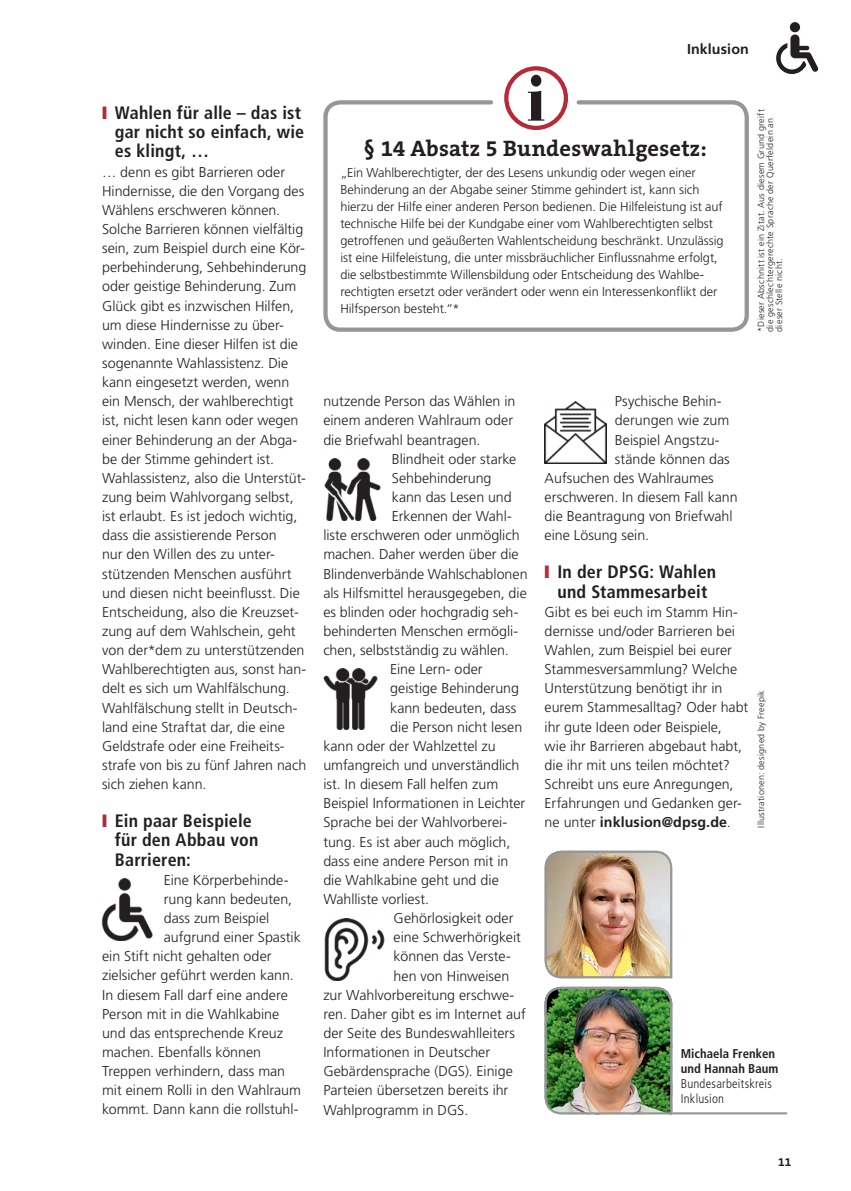
<style>
.page{position:relative;width:851px;height:1191px;background:#fff}
.page>*{position:absolute;margin:0;border:0;box-sizing:border-box;transform-origin:0 0}
.t1{font:700 22.5px "The Serif B W7";letter-spacing:.01em;color:#231f20}
.t2{font:700 condensed 18px/19.2px "Frutiger LT Std";letter-spacing:.01em;color:#231f20}
.t3{font:300 14.25px/19.2px "Frutiger LT Std";color:#231f20}
.t4{font:700 14.25px "Frutiger LT Std";letter-spacing:.005em;color:#231f20}
.t5{font:300 12.75px/17px "Frutiger LT Std";letter-spacing:-.005em;color:#231f20}
.t6{font:700 condensed 12.75px/15px "Frutiger LT Std";letter-spacing:.005em;color:#231f20}
.t7{font:700 12px "The Serif B W7";color:#231f20}
.t8{font:300 9px/9px "Frutiger LT Std";letter-spacing:.025em;color:#231f20}
.s1{color:#b82837}
.s2{font-weight:700}
.s3{font-weight:300}
</style>
<div class="page">
<img style="left:544px;top:986px;width:129px;height:129px">
<hr style="left:672px;top:1112px;width:115px;height:2px;background:#949698">
<svg style="left:789px;top:21px;width:11px;height:12px"></svg>
<div style="left:788px;top:21px;width:13px;height:13px;border:1px solid #fff;border-radius:50%"></div>
<svg style="left:776px;top:33px;width:43px;height:41px"></svg>
<img style="left:324px;top:459px;width:57px;height:61px">
<img style="left:324px;top:918px;width:61px;height:62px">
<img style="left:101px;top:878px;width:52px;height:62px">
<img style="left:323px;top:668px;width:55px;height:62px">
<div style="left:323px;top:100px;width:425px;height:232px;border:4px solid #949698;border-radius:15px"></div>
<svg style="left:506px;top:68px;width:60px;height:60px"></svg>
<div style="left:504px;top:66px;width:64px;height:64px;border:4px solid #b82837;border-radius:50%"></div>
<svg style="left:528px;top:75px;width:16px;height:46px"></svg>
<img style="left:544px;top:850px;width:129px;height:129px">
<hr style="left:0;top:994px;width:1px;height:120px;background:#2174bb">
<img style="left:544px;top:402px;width:62px;height:61px">
<p class="t4" style="left:687px;top:41px;width:63px">Inklusion</p>
<p class="t2" style="left:115px;top:103px;width:191px;text-indent:-13px"><span class="s1">❙</span> Wahlen für alle – das ist gar nicht so einfach, wie es klingt, …</p>
<p class="t3" style="left:102px;top:162px;width:206px">… denn es gibt Barrieren oder<br>Hindernisse, die den Vorgang des<br>Wählens erschweren können.<br>Solche Barrieren können vielfältig sein, zum Beispiel durch eine Kör&shy;perbehinderung, Sehbehinderung oder geistige Behinderung. Zum<br>Glück gibt es inzwischen Hilfen, um diese Hindernisse zu über&shy;winden. Eine dieser Hilfen ist die sogenannte Wahlassistenz. Die kann eingesetzt werden, wenn ein Mensch, der wahlberechtigt ist, nicht lesen kann oder wegen einer Behinderung an der Abga&shy;be der Stimme gehindert ist.<br>Wahlassistenz, also die Unterstüt&shy;zung beim Wahlvorgang selbst, ist erlaubt. Es ist jedoch wichtig, dass die assistierende Person<br>nur den Willen des zu unter&shy;stützenden Menschen ausführt und diesen nicht beeinflusst. Die<br>Entscheidung, also die Kreuzset&shy;zung auf dem Wahlschein, geht von der*dem zu unterstützenden<br>Wahlberechtigten aus, sonst han&shy;delt es sich um Wahlfälschung.<br>Wahlfälschung stellt in Deutsch&shy;land eine Straftat dar, die eine<br>Geldstrafe oder eine Freiheits&shy;strafe von bis zu fünf Jahren nach sich ziehen kann.</p>
<p class="t2" style="left:115px;top:811px;width:145px;text-indent:-13px"><span class="s1">❙</span> Ein paar Beispiele für den Abbau von<br>Barrieren:</p>
<p class="t3" style="left:164px;top:870px;width:126px">Eine Körperbehinde-</p>
<p class="t3" style="left:164px;top:889px;width:130px">rung kann bedeuten,</p>
<p class="t3" style="left:164px;top:908px;width:107px">dass zum Beispiel</p>
<p class="t3" style="left:164px;top:928px;width:138px">aufgrund einer Spastik</p>
<p class="t3" style="left:102px;top:947px;width:171px">ein Stift nicht gehalten oder</p>
<p class="t3" style="left:102px;top:966px;width:193px">zielsicher geführt werden kann.</p>
<p class="t3" style="left:102px;top:985px;width:187px">In diesem Fall darf eine andere</p>
<p class="t3" style="left:102px;top:1004px;width:179px">Person mit in die Wahlkabine</p>
<p class="t3" style="left:102px;top:1023px;width:182px">und das entsprechende Kreuz</p>
<p class="t3" style="left:102px;top:1042px;width:160px">machen. Ebenfalls können</p>
<p class="t3" style="left:102px;top:1061px;width:184px">Treppen verhindern, dass man</p>
<p class="t3" style="left:102px;top:1081px;width:200px">mit einem Rolli in den Wahlraum</p>
<p class="t3" style="left:102px;top:1100px;width:198px">kommt. Dann kann die rollstuhl-</p>
<p class="t1" style="left:363px;top:133px;width:345px">§ 14 Absatz 5 Bundeswahlgesetz:</p>
<p class="t5" style="left:340px;top:164px;width:384px">„Ein Wahlberechtigter, der des Lesens unkundig oder wegen einer Behinderung an der Abgabe seiner Stimme gehindert ist, kann sich hierzu der Hilfe einer anderen Person bedienen. Die Hilfeleistung ist auf technische Hilfe bei der Kundgabe einer vom Wahlberechtigten selbst getroffenen und geäußerten Wahlentscheidung beschränkt. Unzulässig ist eine Hilfeleistung, die unter missbräuchlicher Einflussnahme erfolgt, die selbstbestimmte Willensbildung oder Entscheidung des Wahlbe&shy;rechtigten ersetzt oder verändert oder wenn ein Interessenkonflikt der Hilfsperson besteht.“*</p>
<p class="t8" style="left:756px;top:332px;width:224px;rotate:-90deg">*Dieser Abschnitt ist ein Zitat. Aus diesem Grund greift die geschlechtergerechte Sprache der Querfeldein an dieser Stelle nicht.</p>
<p class="t3" style="left:323px;top:392px;width:193px">nutzende Person das Wählen in</p>
<p class="t3" style="left:323px;top:411px;width:191px">einem anderen Wahlraum oder</p>
<p class="t3" style="left:323px;top:430px;width:159px">die Briefwahl beantragen.</p>
<p class="t3" style="left:392px;top:449px;width:126px">Blindheit oder starke</p>
<p class="t3" style="left:392px;top:468px;width:101px">Sehbehinderung</p>
<p class="t3" style="left:392px;top:487px;width:121px">kann das Lesen und</p>
<p class="t3" style="left:392px;top:507px;width:121px">Erkennen der Wahl-</p>
<p class="t3" style="left:323px;top:526px;width:198px">liste erschweren oder unmöglich</p>
<p class="t3" style="left:323px;top:545px;width:197px">machen. Daher werden über die</p>
<p class="t3" style="left:323px;top:564px;width:206px">Blindenverbände Wahlschablonen</p>
<p class="t3" style="left:323px;top:583px;width:205px">als Hilfsmittel herausgegeben, die</p>
<p class="t3" style="left:323px;top:602px;width:196px">es blinden oder hochgradig seh-</p>
<p class="t3" style="left:323px;top:621px;width:196px">behinderten Menschen ermögli-</p>
<p class="t3" style="left:323px;top:641px;width:187px">chen, selbstständig zu wählen.</p>
<p class="t3" style="left:390px;top:660px;width:94px">Eine Lern- oder</p>
<p class="t3" style="left:390px;top:679px;width:130px">geistige Behinderung</p>
<p class="t3" style="left:390px;top:698px;width:127px">kann bedeuten, dass</p>
<p class="t3" style="left:390px;top:717px;width:133px">die Person nicht lesen</p>
<p class="t3" style="left:323px;top:736px;width:174px">kann oder der Wahlzettel zu</p>
<p class="t3" style="left:323px;top:755px;width:198px">umfangreich und unverständlich</p>
<p class="t3" style="left:323px;top:775px;width:176px">ist. In diesem Fall helfen zum</p>
<p class="t3" style="left:323px;top:794px;width:203px">Beispiel Informationen in Leichter</p>
<p class="t3" style="left:323px;top:813px;width:185px">Sprache bei der Wahlvorberei-</p>
<p class="t3" style="left:323px;top:832px;width:188px">tung. Es ist aber auch möglich,</p>
<p class="t3" style="left:323px;top:851px;width:186px">dass eine andere Person mit in</p>
<p class="t3" style="left:323px;top:870px;width:177px">die Wahlkabine geht und die</p>
<p class="t3" style="left:323px;top:889px;width:107px">Wahlliste vorliest.</p>
<p class="t3" style="left:393px;top:909px;width:121px">Gehörlosigkeit oder</p>
<p class="t3" style="left:393px;top:928px;width:129px">eine Schwerhörigkeit</p>
<p class="t3" style="left:393px;top:947px;width:119px">können das Verste-</p>
<p class="t3" style="left:393px;top:966px;width:117px">hen von Hinweisen</p>
<p class="t3" style="left:323px;top:985px;width:192px">zur Wahlvorbereitung erschwe-</p>
<p class="t3" style="left:323px;top:1004px;width:204px">ren. Daher gibt es im Internet auf</p>
<p class="t3" style="left:323px;top:1023px;width:193px">der Seite des Bundeswahlleiters</p>
<p class="t3" style="left:323px;top:1042px;width:168px">Informationen in Deutscher</p>
<p class="t3" style="left:323px;top:1062px;width:191px">Gebärdensprache (DGS). Einige</p>
<p class="t3" style="left:323px;top:1081px;width:186px">Parteien übersetzen bereits ihr</p>
<p class="t3" style="left:323px;top:1100px;width:146px">Wahlprogramm in DGS.</p>
<p class="t3" style="left:614px;top:392px;width:108px">Psychische Behin-</p>
<p class="t3" style="left:614px;top:411px;width:116px">derungen wie zum</p>
<p class="t3" style="left:614px;top:430px;width:106px">Beispiel Angstzu-</p>
<p class="t3" style="left:614px;top:449px;width:116px">stände können das</p>
<p class="t3" style="left:544px;top:468px;width:171px">Aufsuchen des Wahlraumes</p>
<p class="t3" style="left:544px;top:487px;width:194px">erschweren. In diesem Fall kann</p>
<p class="t3" style="left:544px;top:507px;width:189px">die Beantragung von Briefwahl</p>
<p class="t3" style="left:544px;top:526px;width:106px">eine Lösung sein.</p>
<p class="t2" style="left:544px;top:562px;width:173px;text-align:center"><span class="s1">❙</span> In der DPSG: Wahlen und Stammesarbeit</p>
<p class="t3" style="left:544px;top:602px;width:205px">Gibt es bei euch im Stamm Hin&shy;dernisse und/oder Barrieren bei<br>Wahlen, zum Beispiel bei eurer<br>Stammesversammlung? Welche<br>Unterstützung benötigt ihr in eurem Stammesalltag? Oder habt ihr gute Ideen oder Beispiele,<br>wie ihr Barrieren abgebaut habt, die ihr mit uns teilen möchtet?<br>Schreibt uns eure Anregungen,<br>Erfahrungen und Gedanken ger&shy;ne unter <span class="s2">inklusion@dpsg.de</span>.</p>
<p class="t8" style="left:756px;top:827px;width:139px;rotate:-90deg">Illustrationen: designed by Freepik</p>
<p class="t6" style="left:680px;top:1045px;width:99px">Michaela Frenken und Hannah Baum<br><span class="s3">Bundesarbeitskreis<br>Inklusion</span></p>
<p class="t7" style="left:778px;top:1153px;width:15px">11</p>
</div>
